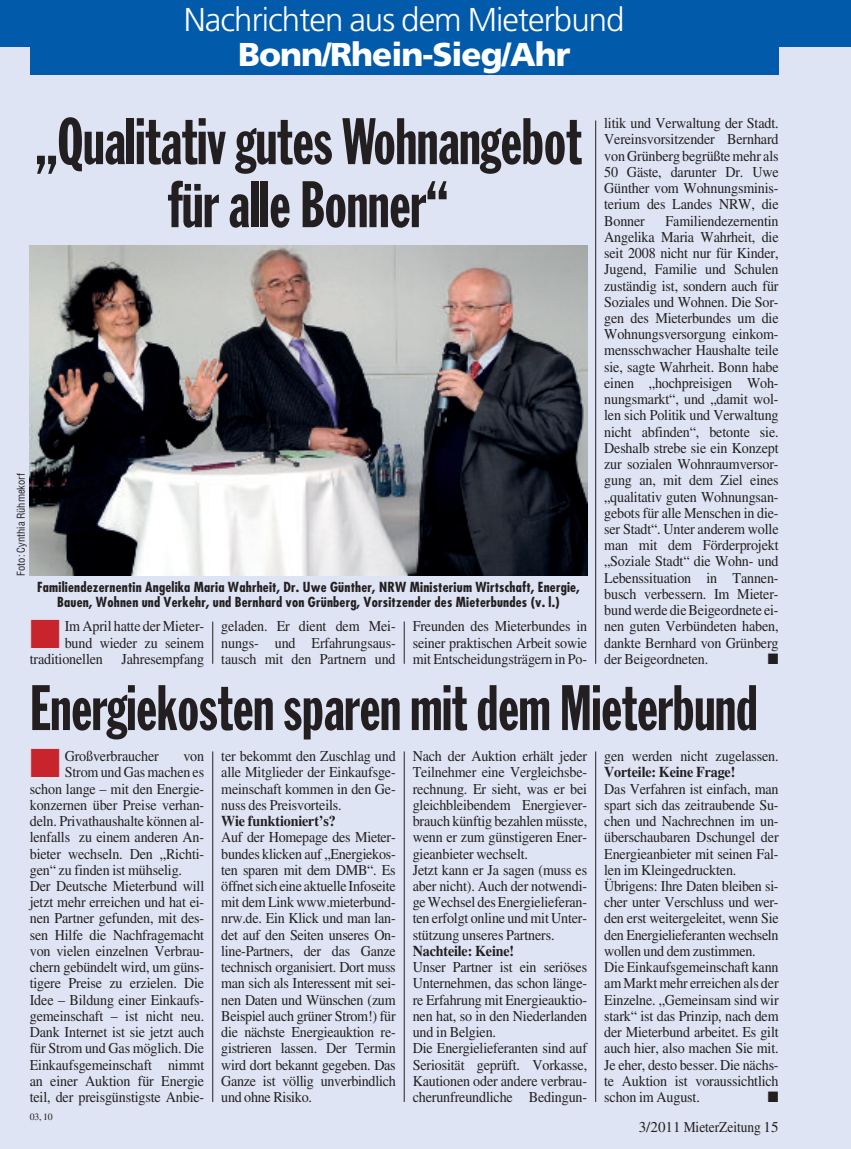
<style>
.page{position:relative;width:851px;height:1149px;background:#fff}
.page>*{position:absolute;margin:0;border:0;box-sizing:border-box;transform-origin:0 0}
.t1{font:64.5px/63px "Franklin Gothic Extra Cond";letter-spacing:-.005em;color:#231f20;text-align:center;scale:.94 1}
.t2{font:63px "Franklin Gothic Extra Cond";letter-spacing:-.005em;color:#231f20;scale:.94 1}
.t3{font:300 33px "Frutiger";letter-spacing:-.03em;color:#fff}
.t4{font:900 33px "Frutiger";letter-spacing:-.03em;color:#fff}
.t5{font:15px/16.2px "Times";letter-spacing:-.01em;color:#231f20;text-align:justify;scale:.94 1}
.t6{font:700 15px "Times";letter-spacing:-.01em;color:#231f20;scale:.94 1}
.t7{font:15px "Times";letter-spacing:-.01em;color:#231f20}
.t8{font:15px "Zapf Dingbats";color:#231f20;scale:.94 1}
.t9{font:700 condensed 13.5px/14.2px "Futura";letter-spacing:.015em;color:#231f20;text-align:center;scale:1.05 1}
.t10{font:condensed 10.5px "Helvetica";color:#231f20}
.t11{font:9.75px "Times";color:#231f20}
.s1{color:#c8242b}
</style>
<div class="page">
<div style="left:0;top:47px;width:850px;height:1101px;background:#dee4f3"></div>
<div style="left:0;top:0;width:850px;height:47px;background:#015aaa"></div>
<div style="left:30px;top:37px;width:748px;height:38px;background:#015aaa"></div>
<hr style="left:212px;top:621px;width:1px;height:42px;background:#231f20">
<hr style="left:212px;top:751px;width:1px;height:350px;background:#231f20">
<hr style="left:404px;top:751px;width:1px;height:350px;background:#231f20">
<hr style="left:595px;top:751px;width:1px;height:350px;background:#231f20">
<hr style="left:404px;top:621px;width:1px;height:42px;background:#231f20">
<hr style="left:595px;top:120px;width:1px;height:543px;background:#231f20">
<img style="left:30px;top:245px;width:557px;height:330px">
<h3 class="t3" style="left:184px;top:7px;width:442px">Nachrichten aus dem Mieterbund</h3>
<h3 class="t4" style="left:238px;top:41px;width:334px">Bonn/Rhein-Sieg/Ahr</h3>
<h1 class="t1" style="left:35px;top:114px;width:582px">„Qualitativ gutes Wohnangebot für alle Bonner“</h1>
<p class="t10" style="left:15px;top:575px;width:104px;rotate:-90deg">Foto: Cynthia Rühmekorf</p>
<p class="t9" style="left:37px;top:581px;width:518px">Familiendezernentin Angelika Maria Wahrheit, Dr. Uwe Günther, NRW Ministerium Wirtschaft, Energie,<br>Bauen, Wohnen und Verkehr, und Bernhard von Grünberg, Vorsitzender des Mieterbundes (v. l.)</p>
<p class="t5" style="left:30px;top:619px;width:187px;text-align:right"><span class="s1">■</span> Im April hatte der Mieter&shy;bund wieder zu seinem traditionellen Jahresempfang</p>
<p class="t5" style="left:221px;top:619px;width:187px">geladen. Er dient dem Mei&shy;nungs- und Erfahrungsaus&shy;tausch mit den Partnern und</p>
<p class="t5" style="left:412px;top:619px;width:187px">Freunden des Mieterbundes in seiner praktischen Arbeit sowie mit Entscheidungsträgern in Po-</p>
<p class="t5" style="left:604px;top:117px;width:187px">litik und Verwaltung der Stadt.<br>Vereinsvorsitzender Bernhard von Grünberg begrüßte mehr als 50 Gäste, darunter Dr. Uwe Günther vom Wohnungsminis&shy;terium des Landes NRW, die Bonner</p>
<p class="t5" style="left:604px;top:214px;width:187px;text-indent:61px">Familiendezernentin Angelika Maria Wahrheit, die seit 2008 nicht nur für Kinder, Jugend, Familie und Schulen zuständig ist, sondern auch für Soziales und Wohnen. Die Sor&shy;gen des Mieterbundes um die Wohnungsversorgung einkom&shy;mensschwacher Haushalte teile sie, sagte Wahrheit. Bonn habe einen „hochpreisigen Woh&shy;nungsmarkt“, und „damit wol&shy;len sich Politik und Verwaltung nicht abfinden“, betonte sie.<br>Deshalb strebe sie ein Konzept zur sozialen Wohnraumversor&shy;gung an, mit dem Ziel eines „qualitativ guten Wohnungsan&shy;gebots für alle Menschen in die&shy;ser Stadt“. Unter anderem wolle man mit dem Förderprojekt „Soziale Stadt“ die Wohn- und Lebenssituation in Tannen&shy;busch verbessern. Im Mieter&shy;bundwerde dieBeigeordnete ei&shy;nen guten Verbündeten haben, dankte Bernhard von Grünberg der Beigeordneten.</p>
<p class="t8" style="left:767px;top:649px;width:13px">■</p>
<h2 class="t2" style="left:30px;top:685px;width:775px">Energiekosten sparen mit dem Mieterbund</h2>
<p class="t5" style="left:30px;top:749px;width:139px"><span class="s1">■</span> Großverbraucher</p>
<p class="t5" style="left:183px;top:749px;width:24px">von</p>
<p class="t5" style="left:65px;top:765px;width:150px">Strom und Gas machen es</p>
<p class="t5" style="left:30px;top:781px;width:187px">schon lange – mit den Energie-</p>
<p class="t5" style="left:30px;top:798px;width:187px">konzernen über Preise verhan-</p>
<p class="t5" style="left:30px;top:814px;width:187px">deln. Privathaushalte können al-</p>
<p class="t5" style="left:30px;top:830px;width:187px">lenfalls zu einem anderen An-</p>
<p class="t5" style="left:30px;top:846px;width:187px">bieter wechseln. Den „Richti-</p>
<p class="t5" style="left:30px;top:862px;width:163px">gen“ zu finden ist mühselig.</p>
<p class="t5" style="left:30px;top:879px;width:187px">Der Deutsche Mieterbund will</p>
<p class="t5" style="left:30px;top:895px;width:187px">jetzt mehr erreichen und hat ei-</p>
<p class="t5" style="left:30px;top:911px;width:187px">nen Partner gefunden, mit des-</p>
<p class="t5" style="left:30px;top:927px;width:187px">sen Hilfe die Nachfragemacht</p>
<p class="t5" style="left:30px;top:944px;width:187px">von vielen einzelnen Verbrau-</p>
<p class="t5" style="left:30px;top:960px;width:187px">chern gebündelt wird, um güns-</p>
<p class="t5" style="left:30px;top:976px;width:187px">tigere Preise zu erzielen. Die</p>
<p class="t5" style="left:30px;top:992px;width:187px">Idee – Bildung einer Einkaufs-</p>
<p class="t5" style="left:30px;top:1008px;width:187px">gemeinschaft – ist nicht neu.</p>
<p class="t5" style="left:30px;top:1025px;width:187px">Dank Internet ist sie jetzt auch</p>
<p class="t5" style="left:30px;top:1041px;width:187px">für Strom und Gas möglich. Die</p>
<p class="t5" style="left:30px;top:1057px;width:187px">Einkaufsgemeinschaft nimmt</p>
<p class="t5" style="left:30px;top:1073px;width:187px">an einer Auktion für Energie</p>
<p class="t5" style="left:30px;top:1089px;width:187px">teil, der preisgünstigste Anbie-</p>
<p class="t11" style="left:30px;top:1112px;width:25px">03, 10</p>
<p class="t5" style="left:221px;top:749px;width:187px">ter bekommt den Zuschlag und alle Mitglieder der Einkaufsge&shy;meinschaft kommen in den Ge&shy;nuss des Preisvorteils.</p>
<p class="t6" style="left:221px;top:811px;width:123px">Wie funktioniert’s?</p>
<p class="t5" style="left:221px;top:830px;width:187px">Auf der Homepage des Mieter&shy;bundes klicken auf „Energiekos&shy;ten sparen mit dem DMB“. Es öffnet sich eine aktuelle Infoseite mit dem Link www.mieterbund&shy;nrw.de. Ein Klick und man lan&shy;det auf den Seiten unseres On&shy;line-Partners, der das Ganze technisch organisiert. Dort muss man sich als Interessent mit sei&shy;nen Daten und Wünschen (zum Beispiel auch grüner Strom!) für die nächste Energieauktion re&shy;gistrieren lassen. Der Termin wird dort bekannt gegeben. Das Ganze ist völlig unverbindlich und ohne Risiko.</p>
<p class="t5" style="left:412px;top:749px;width:187px;text-align:left">Nach der Auktion erhält jeder<br>Teilnehmer eine Vergleichsbe&shy;rechnung. Er sieht, was er bei gleichbleibendem Energiever&shy;brauch künftig bezahlen müsste, wenn er zum günstigeren Ener&shy;gieanbieter wechselt.<br>Jetzt kann er Ja sagen (muss es aber nicht). Auch der notwendi&shy;geWechsel desEnergielieferan&shy;ten erfolgt online und mit Unter&shy;stützung unseres Partners.</p>
<p class="t6" style="left:412px;top:941px;width:109px">Nachteile: Keine!</p>
<p class="t5" style="left:412px;top:960px;width:187px;text-align:left">Unser Partner ist ein seriöses<br>Unternehmen, das schon länge&shy;re Erfahrung mit Energieauktio&shy;nen hat, so in den Niederlanden und in Belgien.<br>Die Energielieferanten sind auf<br>Seriosität geprüft. Vorkasse,<br>Kautionen oder andere verbrau&shy;cherunfreundliche Bedingun-</p>
<p class="t5" style="left:604px;top:749px;width:187px">gen werden nicht zugelassen.</p>
<p class="t6" style="left:604px;top:763px;width:141px">Vorteile: Keine Frage!</p>
<p class="t5" style="left:604px;top:781px;width:187px;text-align:left">Das Verfahren ist einfach, man spart sich das zeitraubende Su&shy;chen und Nachrechnen im un&shy;überschaubaren Dschungel der<br>Energieanbieter mit seinen Fal&shy;len im Kleingedruckten.<br>Übrigens: Ihre Daten bleiben si&shy;cher unter Verschluss und wer&shy;den erst weitergeleitet, wenn Sie den Energielieferanten wechseln wollen und dem zustimmen.<br>Die Einkaufsgemeinschaft kann am Markt mehr erreichen als der<br>Einzelne. „Gemeinsam sind wir stark“ ist das Prinzip, nach dem der Mieterbund arbeitet. Es gilt auch hier, also machen Sie mit.<br>Je eher, desto besser. Die nächs&shy;te Auktion ist voraussichtlich schon im August.</p>
<p class="t8" style="left:767px;top:1087px;width:13px">■</p>
<p class="t7" style="left:638px;top:1121px;width:141px">3/2011 MieterZeitung 15</p>
</div>
